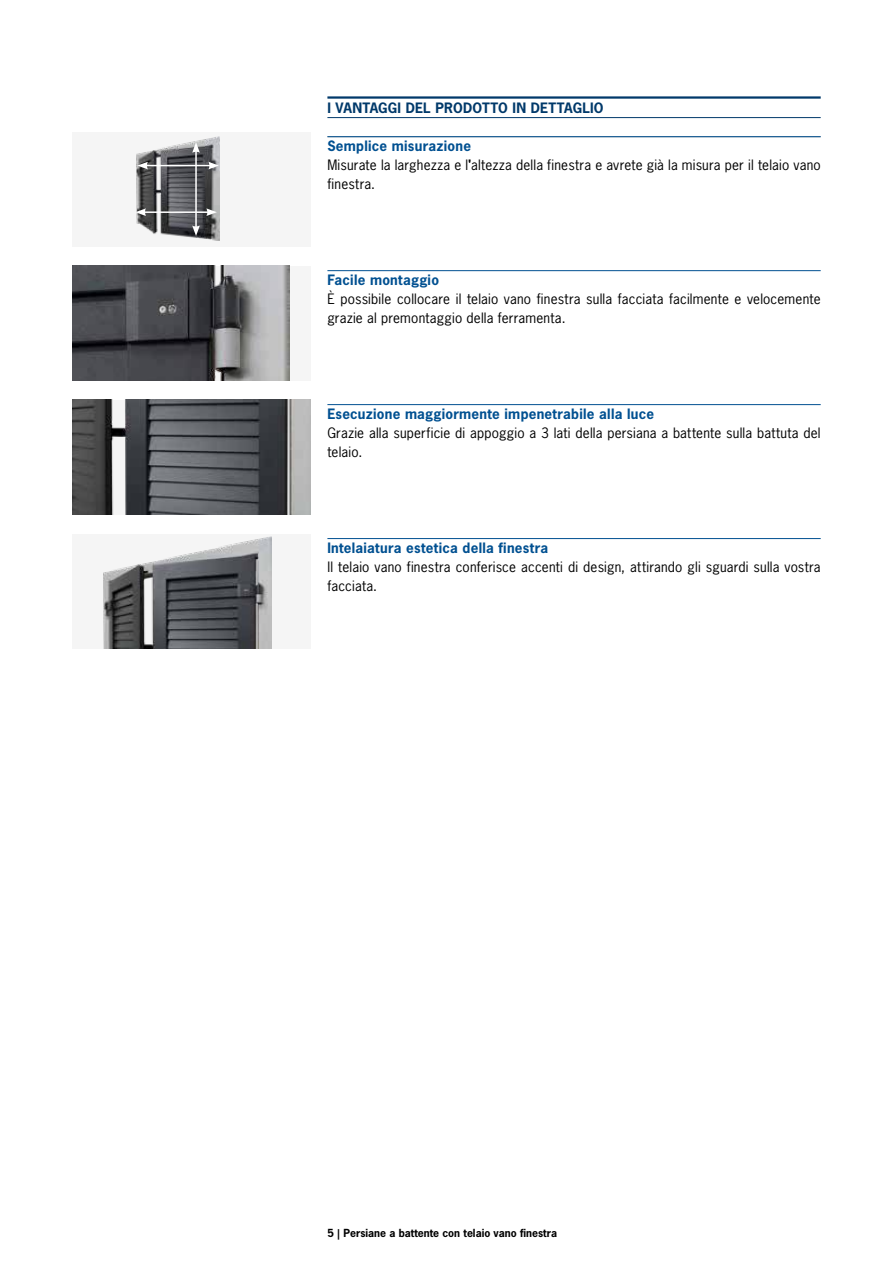
<style>
.page{position:relative;width:893px;height:1263px;background:#fff}
.page>*{position:absolute;margin:0;border:0;box-sizing:border-box;transform-origin:0 0}
.t1{font:13.5px/19.2px "News Gothic";letter-spacing:.015em;color:#000}
.t2{font:700 13.5px "News Gothic";letter-spacing:.02em;color:#005091}
.t3{font:700 13.5px "News Gothic";letter-spacing:.015em;color:#00396a}
.t4{font:700 10.5px "News Gothic";color:#000}
.s1{font-weight:700;color:#005091}
.s2{font-weight:700}
</style>
<div class="page">
<div style="left:72px;top:132px;width:238px;height:115px;background:#f5f5f5"></div>
<img style="left:136px;top:137px;width:84px;height:104px">
<hr style="left:146px;top:165px;width:65px;height:1px;background:#fff">
<svg style="left:137px;top:162px;width:11px;height:7px"></svg>
<svg style="left:208px;top:162px;width:11px;height:7px"></svg>
<hr style="left:195px;top:150px;width:2px;height:78px;background:#fff">
<svg style="left:192px;top:142px;width:8px;height:11px"></svg>
<svg style="left:192px;top:225px;width:8px;height:11px"></svg>
<hr style="left:144px;top:211px;width:65px;height:2px;background:#fff">
<svg style="left:136px;top:208px;width:10px;height:8px"></svg>
<svg style="left:206px;top:208px;width:11px;height:8px"></svg>
<div style="left:72px;top:266px;width:238px;height:115px;background:#f5f5f5"></div>
<img style="left:72px;top:266px;width:218px;height:115px">
<div style="left:72px;top:534px;width:238px;height:114px;background:#f5f5f5"></div>
<img style="left:103px;top:537px;width:168px;height:111px">
<img style="left:72px;top:400px;width:238px;height:115px">
<hr style="left:327px;top:96px;width:494px;height:3px;background:#00396a">
<hr style="left:327px;top:117px;width:494px;height:1px;background:#00396a">
<hr style="left:327px;top:136px;width:494px;height:1px;background:#005091">
<hr style="left:327px;top:270px;width:494px;height:1px;background:#005091">
<hr style="left:327px;top:404px;width:494px;height:1px;background:#005091">
<hr style="left:327px;top:538px;width:494px;height:1px;background:#005091">
<p class="t3" style="left:327px;top:99px;width:278px">I VANTAGGI DEL PRODOTTO IN DETTAGLIO</p>
<p class="t1" style="left:327px;top:136px;width:495px"><span class="s1">Semplice misurazione<br></span>Misurate la larghezza e l<span class="s2">'</span>altezza della finestra e avrete già la misura per il telaio vano finestra.</p>
<p class="t2" style="left:327px;top:271px;width:113px">Facile montaggio</p>
<p class="t1" style="left:327px;top:289px;width:495px">È possibile collocare il telaio vano finestra sulla facciata facilmente e velocemente grazie al premontaggio della ferramenta.</p>
<p class="t2" style="left:327px;top:405px;width:328px">Esecuzione maggiormente impenetrabile alla luce</p>
<p class="t1" style="left:327px;top:423px;width:495px">Grazie alla superficie di appoggio a 3 lati della persiana a battente sulla battuta del telaio.</p>
<p class="t2" style="left:327px;top:539px;width:222px">Intelaiatura estetica della finestra</p>
<p class="t1" style="left:327px;top:557px;width:495px">Il telaio vano finestra conferisce accenti di design, attirando gli sguardi sulla vostra facciata.</p>
<p class="t4" style="left:327px;top:1226px;width:231px">5 | Persiane a battente con telaio vano finestra</p>
</div>
